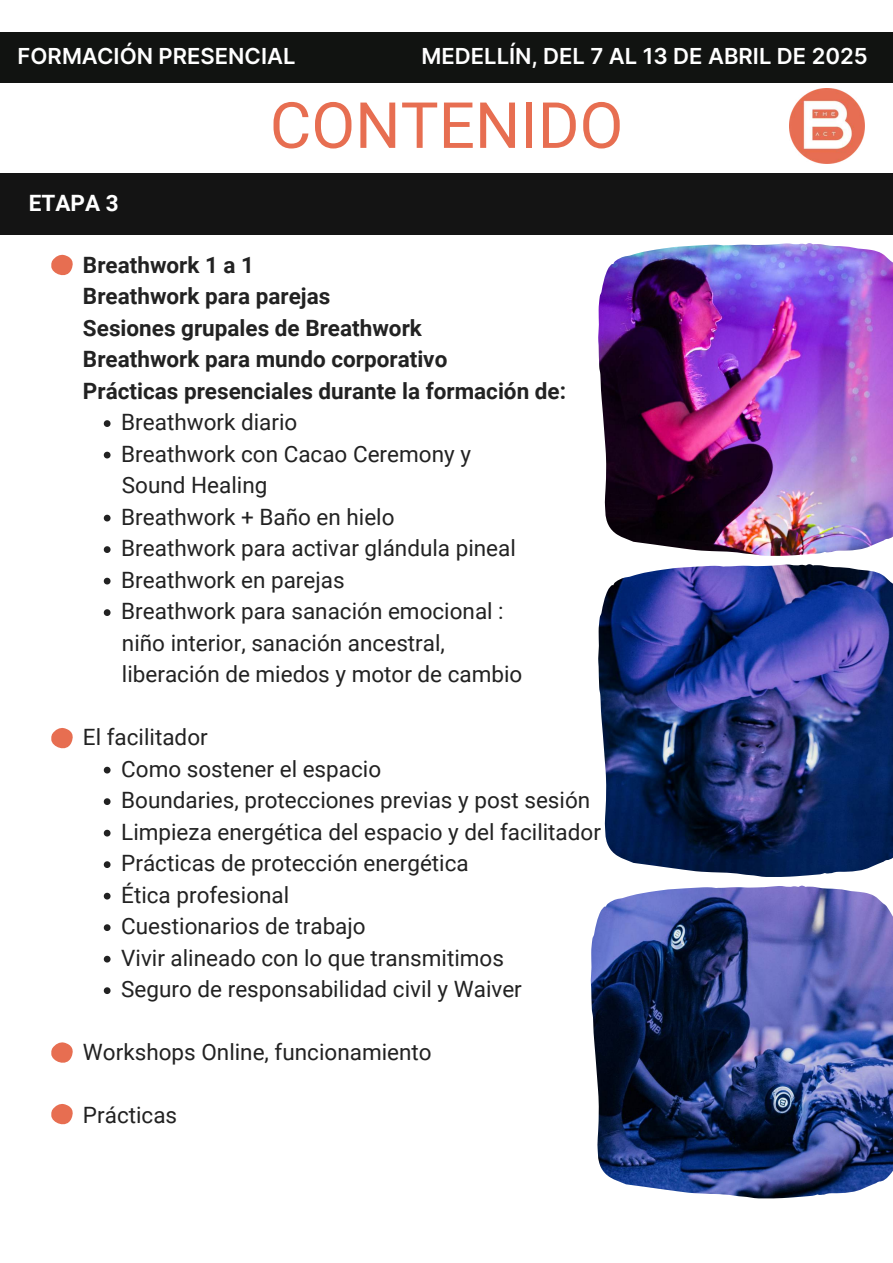
<style>
.page{position:relative;width:893px;height:1263px;background:#fff}
.page>*{position:absolute;margin:0;border:0;box-sizing:border-box;transform-origin:0 0}
.t1{font:63.75px "Roboto";color:#e76e51}
.t2{font:22.5px/31.5px "Roboto";color:#222}
.t3{font:700 22.5px/31.5px "Roboto";color:#222}
.t4{font:700 22.5px "Roboto";color:#fff}
.t5{font:600 22.05px "Inter";color:#fff}
.t6{font:700 21.75px "Roboto";color:#fff}
</style>
<div class="page">
<div style="left:0;top:173px;width:893px;height:62px;background:#141414"></div>
<svg style="left:104px;top:420px;width:7px;height:7px"></svg>
<svg style="left:104px;top:452px;width:7px;height:6px"></svg>
<svg style="left:104px;top:515px;width:7px;height:6px"></svg>
<svg style="left:104px;top:546px;width:7px;height:7px"></svg>
<svg style="left:104px;top:578px;width:7px;height:6px"></svg>
<svg style="left:104px;top:609px;width:7px;height:7px"></svg>
<svg style="left:104px;top:767px;width:7px;height:6px"></svg>
<svg style="left:104px;top:798px;width:7px;height:7px"></svg>
<svg style="left:104px;top:830px;width:7px;height:6px"></svg>
<svg style="left:104px;top:861px;width:7px;height:7px"></svg>
<svg style="left:104px;top:893px;width:7px;height:6px"></svg>
<svg style="left:104px;top:924px;width:7px;height:7px"></svg>
<svg style="left:104px;top:956px;width:7px;height:6px"></svg>
<svg style="left:104px;top:987px;width:7px;height:7px"></svg>
<svg style="left:51px;top:254px;width:22px;height:22px"></svg>
<svg style="left:51px;top:728px;width:22px;height:21px"></svg>
<svg style="left:51px;top:1042px;width:22px;height:21px"></svg>
<img style="left:790px;top:89px;width:74px;height:74px">
<img style="left:591px;top:886px;width:302px;height:312px">
<img style="left:598px;top:243px;width:295px;height:313px">
<img style="left:598px;top:564px;width:295px;height:313px">
<svg style="left:51px;top:1104px;width:22px;height:21px"></svg>
<div style="left:0;top:32px;width:893px;height:50px;background:#111311"></div>
<p class="t5" style="left:18px;top:40px;width:279px">FORMACIÓN PRESENCIAL</p>
<p class="t4" style="left:20px;top:41px;width:269px">FORMACIÓN PRESENCIAL</p>
<p class="t5" style="left:421px;top:40px;width:448px">MEDELLÍN, DEL 7 AL 13 DE ABRIL DE 2025</p>
<p class="t6" style="left:424px;top:41px;width:463px">MEDELLÍN, DEL 17 AL 23 DE FEBRERO DE 2025</p>
<p class="t4" style="left:29px;top:187px;width:91px">ETAPA 3</p>
<h1 class="t1" style="left:270px;top:81px;width:355px">CONTENIDO</h1>
<p class="t3" style="left:83px;top:248px;width:484px">Breathwork 1 a 1<br>Breathwork para parejas<br>Sesiones grupales de Breathwork<br>Breathwork para mundo corporativo<br>Prácticas presenciales durante la formación de:</p>
<p class="t2" style="left:121px;top:406px;width:403px">Breathwork diario<br>Breathwork con Cacao Ceremony y<br>Sound Healing<br>Breathwork + Baño en hielo<br>Breathwork para activar glándula pineal<br>Breathwork en parejas<br>Breathwork para sanación emocional : niño interior, sanación ancestral, liberación de miedos y motor de cambio</p>
<p class="t2" style="left:121px;top:721px;width:481px;text-indent:-38px">El facilitador<br>Como sostener el espacio<br>Boundaries, protecciones previas y post sesión Limpieza energética del espacio y del facilitador Prácticas de protección energética<br>Ética profesional<br>Cuestionarios de trabajo<br>Vivir alineado con lo que transmitimos<br>Seguro de responsabilidad civil y Waiver</p>
<p class="t2" style="left:83px;top:1036px;width:350px">Workshops Online, funcionamiento</p>
<p class="t2" style="left:83px;top:1099px;width:96px">Prácticas</p>
</div>
